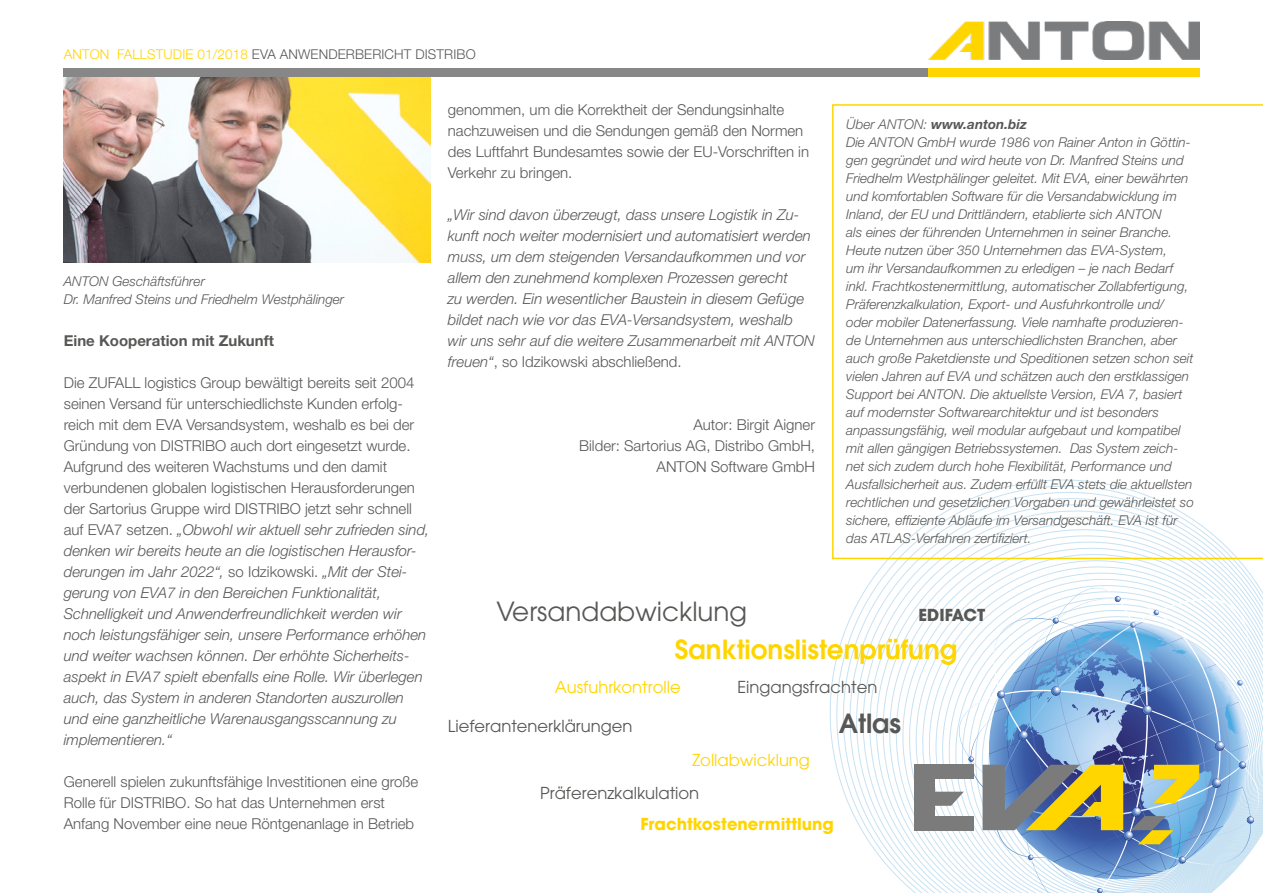
<style>
.page{position:relative;width:1263px;height:893px;background:#fff}
.page>*{position:absolute;margin:0;border:0;box-sizing:border-box;transform-origin:0 0}
.t1{font:600 26.25px "Avant Garde LT";color:#ffd500}
.t2{font:26.25px "Avant Garde LT";color:#575756}
.t3{font:600 26.25px "Avant Garde LT";color:#575756}
.t4{font:16.35px "Avant Garde LT";color:#575756}
.t5{font:16.35px "Avant Garde LT";color:#ffd500}
.t6{font:700 16.35px "Avant Garde LT";color:#ffd500}
.t7{font:700 16.35px "Avant Garde LT";color:#575756}
.t8{font:italic 300 15px/21px "Helvetica Neue LT Pro";color:#575756}
.t9{font:300 15px/21px "Helvetica Neue LT Pro";color:#575756}
.t10{font:700 15px "Helvetica Neue LT Pro";color:#575756}
.t11{font:italic 300 13.5px/18px "Helvetica Neue LT Pro";color:#575756}
.t12{font:300 13.5px "Helvetica Neue LT Pro";letter-spacing:.01em;color:#575756}
.s1{color:#ffd500}
.s2{font-style:normal}
.s3{font-weight:700}
</style>
<div class="page">
<div style="left:928px;top:68px;width:271px;height:9px;background:#ffd500"></div>
<img style="left:928px;top:21px;width:271px;height:38px">
<img style="left:64px;top:77px;width:367px;height:185px">
<svg style="left:916px;top:560px;width:328px;height:333px"></svg>
<svg style="left:923px;top:566px;width:327px;height:327px"></svg>
<svg style="left:930px;top:573px;width:324px;height:320px"></svg>
<svg style="left:832px;top:104px;width:431px;height:455px"></svg>
<div style="left:914px;top:765px;width:21px;height:65px;background:#7c7b7b"></div>
<svg style="left:935px;top:587px;width:328px;height:306px"></svg>
<div style="left:64px;top:68px;width:864px;height:9px;background:#878787"></div>
<p class="t12" style="left:64px;top:46px;width:413px"><span class="s1">ANTON FALLSTUDIE 01/2018</span> EVA ANWENDERBERICHT DISTRIBO</p>
<p class="t11" style="left:64px;top:272px;width:282px">ANTON Geschäftsführer<br>Dr. Manfred Steins und Friedhelm Westphälinger</p>
<p class="t10" style="left:64px;top:331px;width:212px">Eine Kooperation mit Zukunft</p>
<p class="t8" style="left:64px;top:372px;width:367px"><span class="s2">Die ZUFALL logistics Group bewältigt bereits seit 2004 seinen Versand für unterschiedlichste Kunden erfolg&shy;reich mit dem EVA Versandsystem, weshalb es bei der Gründung von DISTRIBO auch dort eingesetzt wurde.<br>Aufgrund des weiteren Wachstums und den damit verbundenen globalen logistischen Herausforderungen der Sartorius Gruppe wird DISTRIBO jetzt sehr schnell auf EVA7 setzen.</span> „Obwohl wir aktuell sehr zufrieden sind, denken wir bereits heute an die logistischen Herausfor&shy;derungen im Jahr 2022“, <span class="s2">so Idzikowski.</span> „Mit der Stei&shy;gerung von EVA7 in den Bereichen Funktionalität, Schnelligkeit und Anwenderfreundlichkeit werden wir noch leistungsfähiger sein, unsere Performance erhöhen und weiter wachsen können. Der erhöhte Sicherheits&shy;aspekt in EVA7 spielt ebenfalls eine Rolle. Wir überlegen auch, das System in anderen Standorten auszurollen und eine ganzheitliche Warenausgangsscannung zu implementieren.“</p>
<p class="t9" style="left:64px;top:771px;width:356px">Generell spielen zukunftsfähige Investitionen eine große<br>Rolle für DISTRIBO. So hat das Unternehmen erst<br>Anfang November eine neue Röntgenanlage in Betrieb</p>
<p class="t9" style="left:448px;top:99px;width:363px">genommen, um die Korrektheit der Sendungsinhalte nachzuweisen und die Sendungen gemäß den Normen des Luftfahrt Bundesamtes sowie der EU-Vorschriften in Verkehr zu bringen.</p>
<p class="t8" style="left:448px;top:204px;width:368px">„Wir sind davon überzeugt, dass unsere Logistik in Zu&shy;kunft noch weiter modernisiert und automatisiert werden muss, um dem steigenden Versandaufkommen und vor allem den zunehmend komplexen Prozessen gerecht<br>zu werden. Ein wesentlicher Baustein in diesem Gefüge bildet nach wie vor das EVA-Versandsystem, weshalb wir uns sehr auf die weitere Zusammenarbeit mit ANTON freuen“<span class="s2">, so Idzikowski abschließend.</span></p>
<p class="t9" style="left:579px;top:414px;width:237px;text-align:right">Autor: Birgit Aigner<br>Bilder: Sartorius AG, Distribo GmbH,<br>ANTON Software GmbH</p>
<p class="t11" style="left:846px;top:115px;width:349px">Über ANTON: <span class="s3">www.anton.biz<br></span>Die ANTON GmbH wurde 1986 von Rainer Anton in Göttin&shy;gen gegründet und wird heute von Dr. Manfred Steins und Friedhelm Westphälinger geleitet. Mit EVA, einer bewährten und komfortablen Software für die Versandabwicklung im Inland, der EU und Drittländern, etablierte sich ANTON<br>als eines der führenden Unternehmen in seiner Branche.<br>Heute nutzen über 350 Unternehmen das EVA-System,<br>um ihr Versandaufkommen zu erledigen – je nach Bedarf inkl. Frachtkostenermittlung, automatischer Zollabfertigung, Präferenzkalkulation, Export- und Ausfuhrkontrolle und/ oder mobiler Datenerfassung. Viele namhafte produzieren&shy;de Unternehmen aus unterschiedlichsten Branchen, aber auch große Paketdienste und Speditionen setzen schon seit vielen Jahren auf EVA und schätzen auch den erstklassigen Support bei ANTON. Die aktuellste Version, EVA 7, basiert auf modernster Softwarearchitektur und ist besonders anpassungsfähig, weil modular aufgebaut und kompatibel mit allen gängigen Betriebssystemen. Das System zeich&shy;net sich zudem durch hohe Flexibilität, Performance und Ausfallsicherheit aus. Zudem erfüllt EVA stets die aktuellsten rechtlichen und gesetzlichen Vorgaben und gewährleistet so sichere, effiziente Abläufe im Versandgeschäft. EVA ist für das ATLAS-Verfahren zertifiziert.</p>
<h1 class="t2" style="left:496px;top:596px;width:252px">Versandabwicklung</h1>
<p class="t7" style="left:918px;top:605px;width:68px">EDIFACT</p>
<h1 class="t1" style="left:675px;top:632px;width:284px">Sanktionslistenprüfung</h1>
<p class="t5" style="left:555px;top:677px;width:127px">Ausfuhrkontrolle</p>
<p class="t4" style="left:737px;top:677px;width:141px">Eingangsfrachten</p>
<h1 class="t3" style="left:839px;top:706px;width:64px">Atlas</h1>
<p class="t5" style="left:692px;top:750px;width:119px">Zollabwicklung</p>
<p class="t4" style="left:540px;top:783px;width:161px">Präferenzkalkulation</p>
<p class="t6" style="left:640px;top:814px;width:195px">Frachtkostenermittlung</p>
<p class="t4" style="left:448px;top:717px;width:186px">Lieferantenerklärungen</p>
</div>
